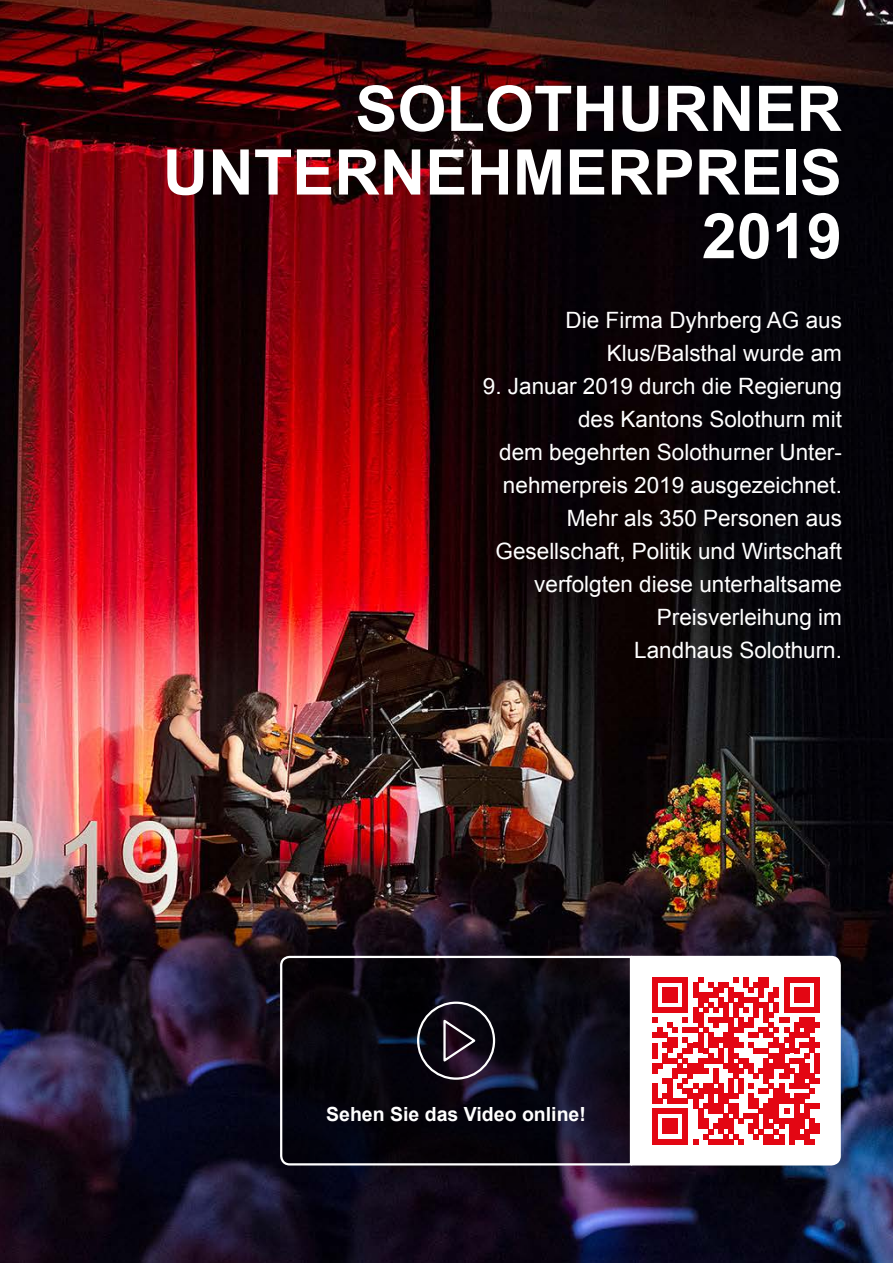
<style>
.page{position:relative;width:893px;height:1263px;background:#fff}
.page>*{position:absolute;margin:0;border:0;box-sizing:border-box;transform-origin:0 0}
.t1{font:700 63px/63.6px "Arial";color:#fff;text-align:right}
.t2{font:22.5px/33px "Arial";color:#fff;text-align:right}
.t3{font:700 19.5px "Arial";color:#fff}
</style>
<div class="page">
<img style="left:0;top:0;width:893px;height:1263px">
<svg style="left:633px;top:955px;width:209px;height:211px"></svg>
<svg style="left:279px;top:955px;width:354px;height:211px;background:#110f19"></svg>
<div style="left:417px;top:1001px;width:78px;height:79px;border:2px solid #fff;border-radius:50%"></div>
<svg style="left:442px;top:1017px;width:35px;height:48px;background:#3c2e3d"></svg>
<h1 class="t1" style="left:163px;top:79px;width:681px">SOLOTHURNER<br>UNTERNEHMERPREIS<br>2019</h1>
<p class="t2" style="left:566px;top:304px;width:278px">Die Firma Dyhrberg AG aus<br>Klus/Balsthal wurde am</p>
<p class="t2" style="left:483px;top:370px;width:361px">9. Januar 2019 durch die Regierung des Kantons Solothurn mit<br>dem begehrten Solothurner Unter&shy;nehmerpreis 2019 ausgezeichnet.<br>Mehr als 350 Personen aus<br>Gesellschaft, Politik und Wirtschaft verfolgten diese unterhaltsame<br>Preisverleihung im<br>Landhaus Solothurn.</p>
<p class="t3" style="left:326px;top:1101px;width:261px">Sehen Sie das Video online!</p>
</div>
